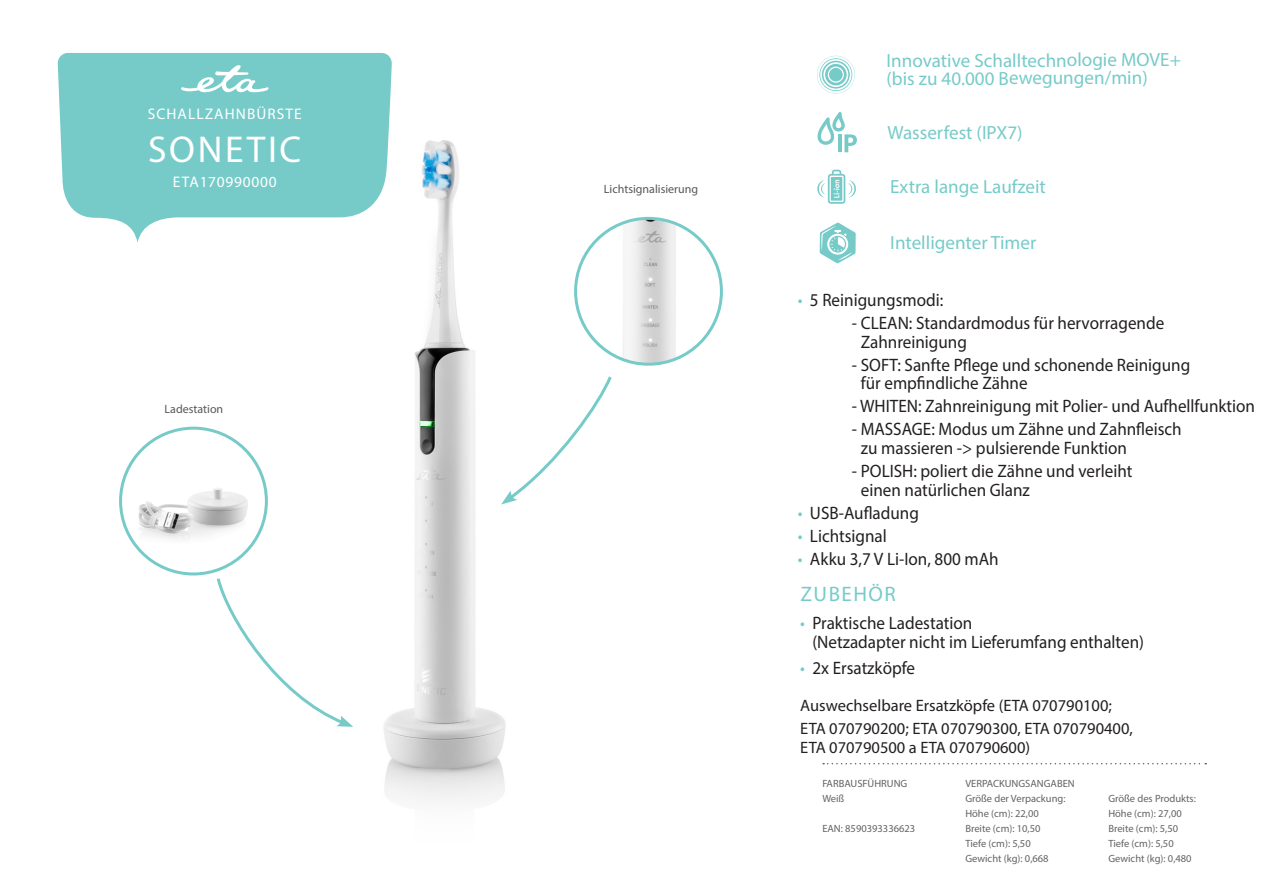
<style>
.page{position:relative;width:1263px;height:893px;background:#fff}
.page>*{position:absolute;margin:0;border:0;box-sizing:border-box;transform-origin:0 0}
.t1{font:37.5px "Myriad Pro";letter-spacing:.07em;color:#fff}
.t2{font:21px "Myriad Pro";letter-spacing:.07em;color:#76cbc9}
.t3{font:19.05px/17.9px "Myriad Pro";letter-spacing:-.005em;color:#76cbc9}
.t4{font:18px/18.8px "Myriad Pro";color:#231f20;scale:.95 1}
.t5{font:16.5px/19.5px "Myriad Pro";color:#231f20}
.t6{font:15.45px "Myriad Pro";letter-spacing:.07em;color:#fff}
.t7{font:15.45px "Myriad Pro";letter-spacing:.05em;color:#fff}
.t8{font:12px "Myriad Pro";color:#57585a}
.t9{font:10.5px "Myriad Pro";color:#636366}
.s1{color:#76cbc9}
</style>
<div class="page">
<img style="left:384px;top:140px;width:220px;height:660px">
<svg style="left:58px;top:53px;width:334px;height:190px;fill:#76cbc9"></svg>
<img style="left:576px;top:218px;width:145px;height:146px;border-radius:73px">
<div style="left:574px;top:217px;width:149px;height:149px;border:3px solid #76cbc9;border-radius:50%"></div>
<svg style="left:823px;top:763px;width:383px;height:1px"></svg>
<svg style="left:181px;top:65px;width:87px;height:27px"></svg>
<svg style="left:501px;top:373px;width:111px;height:131px"></svg>
<svg style="left:817px;top:170px;width:39px;height:34px"></svg>
<svg style="left:820px;top:223px;width:36px;height:40px"></svg>
<img style="left:121px;top:428px;width:145px;height:143px">
<div style="left:119px;top:427px;width:149px;height:148px;border:3px solid #76cbc9;border-radius:50%"></div>
<svg style="left:216px;top:578px;width:137px;height:149px"></svg>
<svg style="left:817px;top:56px;width:38px;height:38px"></svg>
<svg style="left:817px;top:112px;width:40px;height:40px"></svg>
<p class="t6" style="left:148px;top:104px;width:155px">SCHALLZAHNBÜRSTE</p>
<p class="t1" style="left:148px;top:126px;width:155px">SONETIC</p>
<p class="t7" style="left:173px;top:172px;width:105px">ETA170990000</p>
<p class="t8" style="left:165px;top:402px;width:60px">Ladestation</p>
<p class="t8" style="left:604px;top:182px;width:96px">Lichtsignalisierung</p>
<p class="t3" style="left:886px;top:51px;width:296px">Innovative Schalltechnologie MOVE+ (bis zu 40.000 Bewegungen/min)</p>
<p class="t3" style="left:887px;top:124px;width:137px">Wasserfest (IPX7)</p>
<p class="t3" style="left:890px;top:177px;width:157px">Extra lange Laufzeit</p>
<p class="t3" style="left:890px;top:233px;width:148px">Intelligenter Timer</p>
<p class="t4" style="left:798px;top:290px;width:155px"><span class="s1">•</span> 5 Reinigungsmodi:</p>
<p class="t4" style="left:861px;top:313px;width:321px;text-indent:-9px">- CLEAN: Standardmodus für hervorragende<br>Zahnreinigung</p>
<p class="t4" style="left:861px;top:355px;width:348px;text-indent:-9px">- SOFT: Sanfte Pflege und schonende Reinigung für empfindliche Zähne</p>
<p class="t4" style="left:852px;top:397px;width:426px">- WHITEN: Zahnreinigung mit Polier- und Aufhellfunktion</p>
<p class="t4" style="left:861px;top:420px;width:339px;text-indent:-9px">- MASSAGE: Modus um Zähne und Zahnfleisch zu massieren -&gt; pulsierende Funktion</p>
<p class="t4" style="left:861px;top:461px;width:287px;text-indent:-9px">- POLISH: poliert die Zähne und verleiht einen natürlichen Glanz</p>
<p class="t4" style="left:798px;top:503px;width:129px"><span class="s1">•</span> USB-Aufladung</p>
<p class="t4" style="left:798px;top:526px;width:95px"><span class="s1">•</span> Lichtsignal</p>
<p class="t4" style="left:798px;top:549px;width:213px"><span class="s1">•</span> Akku 3,7 V Li-Ion, 800 mAh</p>
<p class="t2" style="left:800px;top:580px;width:97px">ZUBEHÖR</p>
<p class="t4" style="left:812px;top:612px;width:351px;line-height:19.5px;text-indent:-12px"><span class="s1">•</span> Praktische Ladestation<br>(Netzadapter nicht im Lieferumfang enthalten)</p>
<p class="t4" style="left:800px;top:658px;width:122px"><span class="s1">•</span> 2x Ersatzköpfe</p>
<p class="t5" style="left:800px;top:695px;width:313px">Auswechselbare Ersatzköpfe (ETA 070790100;</p>
<p class="t5" style="left:800px;top:718px;width:334px">ETA 070790200; ETA 070790300, ETA 070790400,<br>ETA 070790500 a ETA 070790600)</p>
<p class="t9" style="left:822px;top:776px;width:87px">FARBAUSFÜHRUNG</p>
<p class="t9" style="left:822px;top:791px;width:24px">Weiß</p>
<p class="t9" style="left:822px;top:821px;width:94px">EAN: 8590393336623</p>
<p class="t9" style="left:965px;top:776px;width:111px">VERPACKUNGSANGABEN</p>
<p class="t9" style="left:965px;top:791px;width:102px">Größe der Verpackung:</p>
<p class="t9" style="left:965px;top:806px;width:75px">Höhe (cm): 22,00</p>
<p class="t9" style="left:965px;top:821px;width:77px">Breite (cm): 10,50</p>
<p class="t9" style="left:965px;top:836px;width:67px">Tiefe (cm): 5,50</p>
<p class="t9" style="left:965px;top:851px;width:85px">Gewicht (kg): 0,668</p>
<p class="t9" style="left:1108px;top:791px;width:89px">Größe des Produkts:</p>
<p class="t9" style="left:1108px;top:806px;width:75px">Höhe (cm): 27,00</p>
<p class="t9" style="left:1108px;top:821px;width:71px">Breite (cm): 5,50</p>
<p class="t9" style="left:1108px;top:836px;width:67px">Tiefe (cm): 5,50</p>
<p class="t9" style="left:1108px;top:851px;width:85px">Gewicht (kg): 0,480</p>
</div>
